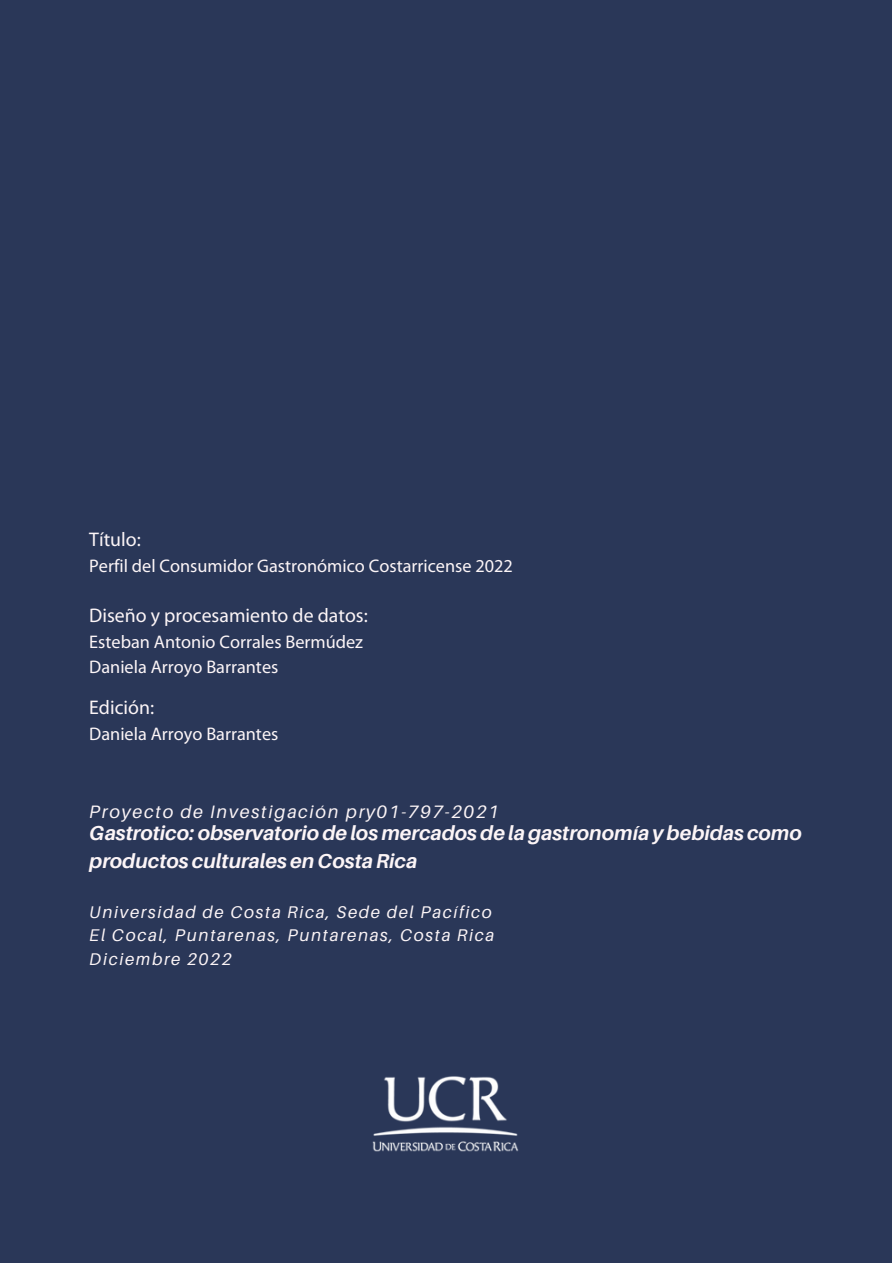
<style>
.page{position:relative;width:893px;height:1264px;background:#fff}
.page>*{position:absolute;margin:0;border:0;box-sizing:border-box;transform-origin:0 0}
.t1{font:italic 700 20.1px/28px "Aileron";color:#fcf5f7}
.t2{font:19.8px "Myriad Pro";color:#fcf5f7}
.t3{font:18.3px/24.8px "Myriad Pro";color:#fcf5f7}
.t4{font:italic 18px "Aileron";letter-spacing:.1em;color:#fcf5f7}
.t5{font:italic 16.95px/23.5px "Aileron";letter-spacing:.1em;color:#fcf5f7}
</style>
<div class="page">
<div style="left:0;top:0;width:891px;height:1262px;background:#2a3758"></div>
<img style="left:372px;top:1076px;width:147px;height:76px">
<p class="t2" style="left:89px;top:531px;width:53px">Título:</p>
<p class="t3" style="left:89px;top:555px;width:425px">Perfil del Consumidor Gastronómico Costarricense 2022</p>
<p class="t2" style="left:89px;top:607px;width:280px">Diseño y procesamiento de datos:</p>
<p class="t3" style="left:89px;top:631px;width:275px">Esteban Antonio Corrales Bermúdez<br>Daniela Arroyo Barrantes</p>
<p class="t2" style="left:89px;top:699px;width:66px">Edición:</p>
<p class="t3" style="left:89px;top:723px;width:191px">Daniela Arroyo Barrantes</p>
<p class="t4" style="left:89px;top:800px;width:411px">Proyecto de Investigación pry01-797-2021</p>
<p class="t1" style="left:89px;top:818px;width:714px">Gastrotico: observatorio de los mercados de la gastronomía y bebidas como productos culturales en Costa Rica</p>
<p class="t5" style="left:89px;top:899px;width:406px">Universidad de Costa Rica, Sede del Pacífico<br>El Cocal, Puntarenas, Puntarenas, Costa Rica<br>Diciembre 2022</p>
</div>
